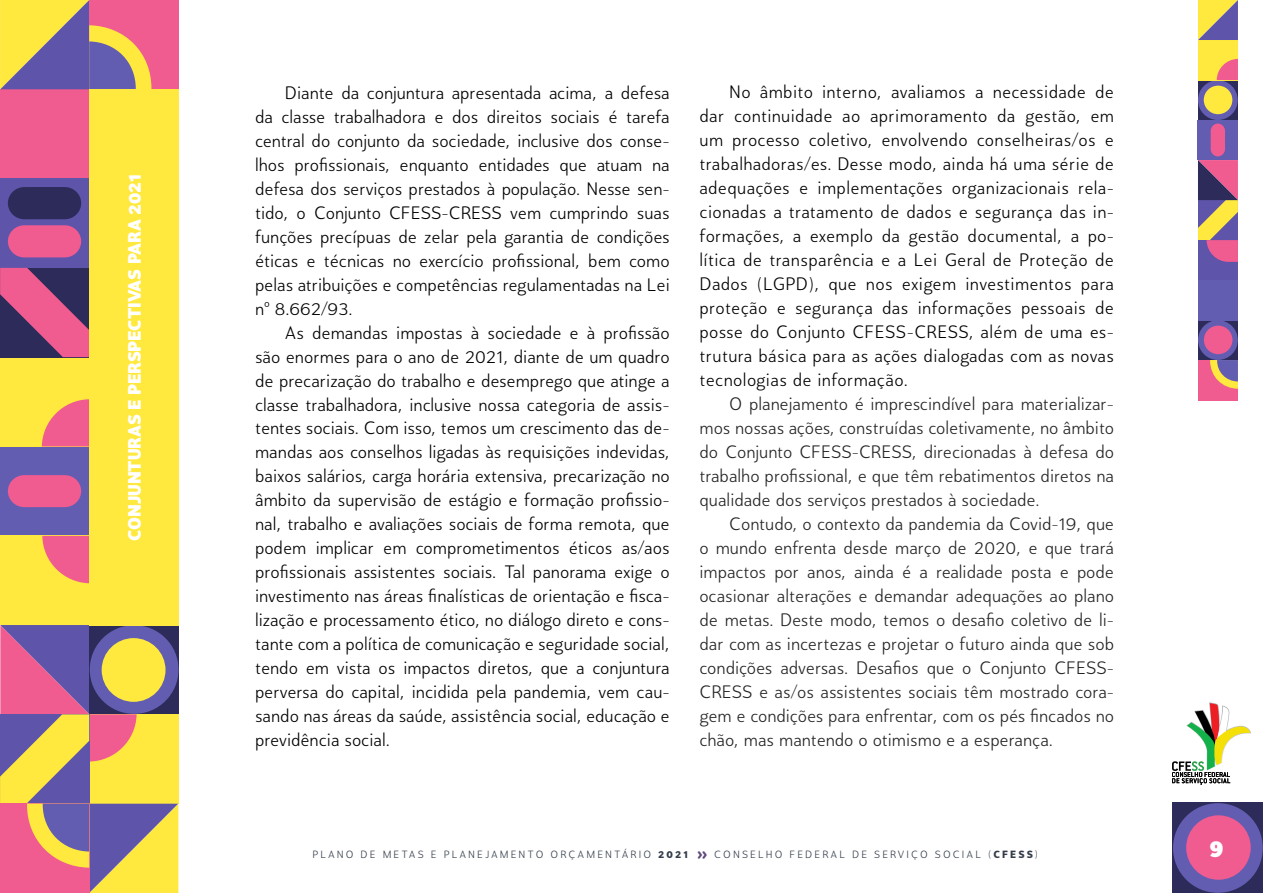
<style>
.page{position:relative;width:1263px;height:893px;background:#fff}
.page>*{position:absolute;margin:0;border:0;box-sizing:border-box;transform-origin:0 0}
.t1{font:900 24px "Proda Sans";color:#fff}
.t2{font:300 18px/24px "Proda Sans";color:#000;text-align:justify}
.t3{font:300 18px/24px "Proda Sans";color:#252423;text-align:justify}
.t4{font:800 18px "Proda Sans";color:#fff}
.t5{font:300 10.5px "Proda Sans";letter-spacing:.2em;color:#333d4a}
.s1{font-weight:700}
.s2{font-family:"Duepuntozero";font-weight:800;font-size:16.5px;color:#5f497a}
</style>
<div class="page">
<div style="left:0;top:89px;width:89px;height:89px;background:#f05b90"></div>
<div style="left:0;top:178px;width:89px;height:90px;background:#5e54a9"></div>
<div style="left:8px;top:225px;width:73px;height:32px;background:#f05b90;border-radius:16px"></div>
<div style="left:8px;top:187px;width:73px;height:32px;background:#2c2b59;border-radius:16px"></div>
<div style="left:89px;top:0;width:89px;height:89px;background:#f05b90"></div>
<svg style="left:0;top:0;width:151px;height:89px"></svg>
<div style="left:0;top:536px;width:89px;height:89px;background:#ffe93e"></div>
<svg style="left:0;top:268px;width:89px;height:316px;background:#bc8175"></svg>
<svg style="left:0;top:625px;width:178px;height:268px;background:#bc9077"></svg>
<div style="left:1198px;top:240px;width:40px;height:40px;background:#5e54a9"></div>
<svg style="left:1198px;top:160px;width:40px;height:102px;background:#a56c7b"></svg>
<div style="left:1198px;top:360px;width:40px;height:40px;background:#f05b90"></div>
<svg style="left:1210px;top:360px;width:28px;height:29px"></svg>
<div style="left:1198px;top:320px;width:40px;height:40px;background:#2c2b59"></div>
<svg style="left:1198px;top:320px;width:40px;height:40px"></svg>
<div style="left:1204px;top:326px;width:28px;height:28px;background:#f05b90;border-radius:50%"></div>
<div style="left:1198px;top:280px;width:40px;height:40px;background:#635db2"></div>
<div style="left:1198px;top:120px;width:40px;height:40px;background:#635db2"></div>
<div style="left:1211px;top:124px;width:14px;height:32px;background:#f05b90;border-radius:7px"></div>
<div style="left:1198px;top:80px;width:40px;height:40px;background:#2c2b59"></div>
<svg style="left:1198px;top:80px;width:40px;height:40px"></svg>
<div style="left:1204px;top:86px;width:28px;height:28px;background:#ffe93e;border-radius:50%"></div>
<div style="left:1198px;top:40px;width:40px;height:40px;background:#ffe93e"></div>
<svg style="left:1217px;top:59px;width:21px;height:21px"></svg>
<svg style="left:1198px;top:0;width:40px;height:40px;background:#ae9e74"></svg>
<svg style="left:1172px;top:702px;width:79px;height:83px"></svg>
<div style="left:1173px;top:803px;width:90px;height:90px;background:#2c2b59"></div>
<div style="left:1173px;top:803px;width:90px;height:90px;background:#635db2;border-radius:50%"></div>
<div style="left:1186px;top:815px;width:65px;height:65px;background:#f05b90;border-radius:50%"></div>
<div style="left:89px;top:89px;width:90px;height:536px;background:#ffe93e"></div>
<p class="t4" style="left:122px;top:541px;width:369px;rotate:-90deg">conjunturas e perspectivas para 2021</p>
<p class="t2" style="left:255px;top:80px;width:416px;text-indent:30px">Diante da conjuntura apresentada acima, a defesa da classe trabalhadora e dos direitos sociais é tarefa central do conjunto da sociedade, inclusive dos conse&shy;lhos profissionais, enquanto entidades que atuam na defesa dos serviços prestados à população. N esse sen&shy;tido, o Conjunto CFESS-CRESS</p>
<p class="t2" style="left:255px;top:200px;width:416px;text-indent:255px">vem cumprindo suas funções precípuas de zelar pela garantia de condições éticas e técnicas no exercício profissional, bem como pelas atribuições e competências regulamentadas na Lei nº 8.662/93.</p>
<p class="t2" style="left:255px;top:320px;width:416px;text-indent:30px">As demandas impostas à sociedade e à profissão são enormes para o ano de 2021, diante de um quadro de precarização do trabalho e desemprego que atinge a classe trabalhadora, inclusive nossa categoria de assis&shy;tentes sociais. Com isso, temos um crescimento das de&shy;mandas aos conselhos ligadas às requisições indevidas, baixos salários, carga horária extensiva, precarização no âmbito da supervisão de estágio e formação profissio&shy;nal, trabalho e avaliações sociais de forma remota, que podem implicar em comprometimentos éticos as/aos profissionais assistentes sociais. Tal panorama exige o investimento nas áreas finalísticas de orientação e fisca&shy;lização e processamento ético, no diálogo direto e cons&shy;tante com a política de comunicação e seguridade social, tendo em vista os impactos diretos, que a conjuntura perversa do capital, incidida pela pandemia, vem cau&shy;sando nas áreas da saúde, assistência social, educação e previdência social.</p>
<p class="t2" style="left:699px;top:80px;width:416px;text-indent:30px">No âmbito interno, avaliamos a necessidade de dar continuidade ao aprimoramento da gestão, em um processo coletivo, envolvendo conselheiras/os e trabalhadoras/es. Desse modo, ainda há uma série de adequações e implementações organizacionais rela&shy;cionadas a tratamento de dados e segurança das in&shy;formações, a exemplo da gestão documental, a po&shy;lítica de transparência e a Lei Geral de Proteção de Dados (LGPD), que nos exigem investimentos para proteção e segurança das informações pessoais de posse do Conjunto CFESS-CRESS</p>
<p class="t2" style="left:699px;top:320px;width:416px;text-indent:269px">, além de uma es&shy;trutura básica para as ações dialogadas com as novas tecnologias de informação.</p>
<p class="t3" style="left:699px;top:392px;width:416px;text-indent:30px">O planejamento é imprescindível para materializar&shy;mos nossas ações, construídas coletivamente, no âmbito do Conjunto CFESS-CRESS</p>
<p class="t3" style="left:699px;top:440px;width:416px;text-indent:212px">, direcionadas à defesa do trabalho profissional, e que têm rebatimentos diretos na qualidade dos serviços prestados à sociedade.</p>
<p class="t3" style="left:699px;top:512px;width:416px;text-indent:30px">Contudo, o contexto da pandemia da Covid-19, que o mundo enfrenta desde março de 2020, e que trará impactos por anos, ainda é a realidade posta e pode ocasionar alterações e demandar adequações ao plano de metas. Deste modo, temos o desafio coletivo de li&shy;dar com as incertezas e projetar o futuro ainda que sob condições adversas. Desafios que o Conjunto CFESS-CRESS</p>
<p class="t3" style="left:699px;top:680px;width:416px;text-indent:59px">e as/os assistentes sociais têm mostrado cora&shy;gem e condições para enfrentar, com os pés fincados no chão, mas mantendo o otimismo e a esperança.</p>
<p class="t5" style="left:312px;top:848px;width:727px">Plano de metas e p lanejamento orçamentário <span class="s1">2021</span> <span class="s2">&gt;&gt;</span> Conselho Federal de Serviço Soc ial (<span class="s1">CFESS</span>)</p>
<h1 class="t1" style="left:1209px;top:831px;width:16px">9</h1>
</div>
